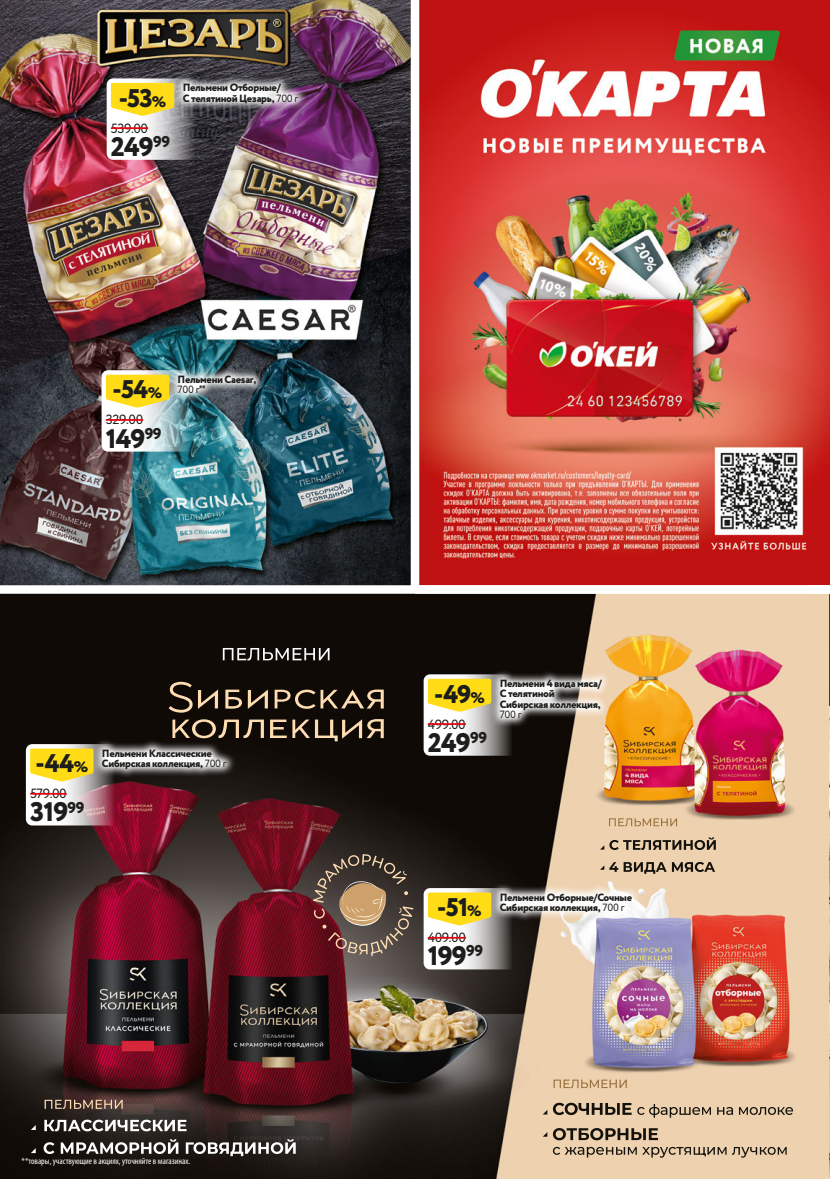
<style>
.page{position:relative;width:830px;height:1179px;background:#fff}
.page>*{position:absolute;margin:0;border:0;box-sizing:border-box;transform-origin:0 0}
.t1{font:800 26.85px "Circe";letter-spacing:-.03em;color:#1d1d1b}
.t2{font:800 25.5px "Circe";letter-spacing:-.03em;color:#1d1d1b}
.t3{font:13.35px "Circe";letter-spacing:-.03em;color:#1d1d1b}
.t4{font:800 10.5px/10.5px "Circe";letter-spacing:-.03em;color:#1d1d1b}
.t5{font:10.5px "Circe";color:#1d1d1b}
.t6{font:condensed 9px "Myriad Pro";color:#fff}
.s1{font-size:15.3px}
.s2{font-weight:400}
.s3{font-family:"PT Sans";font-weight:700;font-stretch:condensed}
</style>
<div class="page">
<img style="left:0;top:594px;width:829px;height:585px">
<svg style="left:313px;top:854px;width:100px;height:102px;background:#6b5348"></svg>
<svg style="left:248px;top:689px;width:20px;height:20px"></svg>
<svg style="left:225px;top:689px;width:17px;height:19px"></svg>
<svg style="left:169px;top:682px;width:49px;height:30px"></svg>
<svg style="left:275px;top:689px;width:109px;height:20px;background:#57493a"></svg>
<svg style="left:172px;top:719px;width:92px;height:19px;background:#5e503f"></svg>
<svg style="left:270px;top:719px;width:114px;height:22px;background:#574a3a"></svg>
<svg style="left:223px;top:648px;width:107px;height:12px"></svg>
<svg style="left:44px;top:1119px;width:143px;height:12px"></svg>
<svg style="left:44px;top:1142px;width:10px;height:12px"></svg>
<svg style="left:61px;top:1139px;width:117px;height:15px"></svg>
<svg style="left:186px;top:1139px;width:110px;height:17px"></svg>
<svg style="left:31px;top:1125px;width:5px;height:5px"></svg>
<svg style="left:31px;top:1148px;width:5px;height:5px"></svg>
<svg style="left:609px;top:818px;width:68px;height:8px"></svg>
<svg style="left:45px;top:1099px;width:78px;height:10px"></svg>
<svg style="left:624px;top:862px;width:91px;height:12px"></svg>
<svg style="left:600px;top:837px;width:116px;height:13px;background:#a49178"></svg>
<svg style="left:600px;top:862px;width:18px;height:10px"></svg>
<svg style="left:554px;top:1079px;width:73px;height:9px"></svg>
<svg style="left:553px;top:1128px;width:105px;height:12px"></svg>
<svg style="left:553px;top:1147px;width:173px;height:10px;background:#ad987e"></svg>
<svg style="left:732px;top:1147px;width:55px;height:10px"></svg>
<svg style="left:553px;top:1102px;width:158px;height:15px;background:#ac987e"></svg>
<svg style="left:717px;top:1107px;width:16px;height:8px"></svg>
<svg style="left:739px;top:1107px;width:54px;height:8px"></svg>
<svg style="left:543px;top:1109px;width:4px;height:5px"></svg>
<svg style="left:543px;top:1132px;width:4px;height:4px"></svg>
<hr style="left:829px;top:568px;width:1px;height:611px;background:#afca0b">
<hr style="left:829px;top:594px;width:1px;height:113px;background:#af0f0a">
<img style="left:0;top:0;width:411px;height:585px">
<img style="left:419px;top:0;width:411px;height:585px">
<svg style="left:107px;top:78px;width:97px;height:82px"></svg>
<hr style="left:111px;top:127px;width:37px;height:2px;background:#e30613">
<svg style="left:111px;top:83px;width:63px;height:33px;background:#fcdd30"></svg>
<svg style="left:173px;top:74px;width:135px;height:39px"></svg>
<img style="left:102px;top:370px;width:97px;height:81px;border-radius:6px">
<hr style="left:106px;top:419px;width:37px;height:2px;background:#e30613">
<svg style="left:106px;top:375px;width:63px;height:32px;background:#fcdd2c"></svg>
<img style="left:168px;top:365px;width:97px;height:38px">
<svg style="left:26px;top:744px;width:98px;height:81px"></svg>
<hr style="left:30px;top:793px;width:37px;height:1px;background:#e30613">
<svg style="left:30px;top:748px;width:63px;height:33px;background:#fbdd2f"></svg>
<svg style="left:93px;top:739px;width:143px;height:39px"></svg>
<svg style="left:424px;top:674px;width:97px;height:81px"></svg>
<hr style="left:428px;top:723px;width:38px;height:2px;background:#e30613">
<svg style="left:428px;top:679px;width:62px;height:32px;background:#fcdc2a"></svg>
<svg style="left:490px;top:669px;width:121px;height:59px"></svg>
<svg style="left:424px;top:888px;width:97px;height:81px"></svg>
<hr style="left:428px;top:937px;width:38px;height:1px;background:#e30613">
<svg style="left:428px;top:892px;width:63px;height:33px;background:#fbdd2f"></svg>
<svg style="left:490px;top:883px;width:151px;height:39px"></svg>
<div style="left:415px;top:585px;width:415px;height:9px;background:#fff"></div>
<h2 class="t2" style="left:119px;top:81px;width:49px">-53<span class="s1">%</span></h2>
<p class="t4" style="left:183px;top:83px;width:117px">Пельмени Отборные/<br>С телятиной Цезарь, <span class="s2">700 г</span></p>
<p class="t3" style="left:111px;top:119px;width:39px">539.00</p>
<h1 class="t1" style="left:111px;top:128px;width:61px">249<sup>99</sup></h1>
<h2 class="t2" style="left:113px;top:372px;width:51px">-54<span class="s1">%</span></h2>
<p class="t4" style="left:178px;top:374px;width:80px">Пельмени Caesar,<br><span class="s2">700 г</span><span class="s3">**</span></p>
<p class="t3" style="left:106px;top:411px;width:39px">329.00</p>
<h1 class="t1" style="left:106px;top:420px;width:57px">149<sup>99</sup></h1>
<h2 class="t2" style="left:35px;top:746px;width:54px">-44<span class="s1">%</span></h2>
<p class="t4" style="left:102px;top:748px;width:126px">Пельмени Классические<br>Сибирская коллекция, <span class="s2">700 г</span></p>
<p class="t3" style="left:30px;top:785px;width:38px">579.00</p>
<h1 class="t1" style="left:30px;top:794px;width:56px">319<sup>99</sup></h1>
<p class="t6" style="left:22px;top:1155px;width:170px">**товары, участвующие в акциях, уточняйте в магазинах.</p>
<h2 class="t2" style="left:434px;top:676px;width:52px">-49<span class="s1">%</span></h2>
<p class="t4" style="left:500px;top:678px;width:104px">Пельмени 4 вида мяса/<br>С телятиной<br>Сибирская коллекция,</p>
<p class="t5" style="left:500px;top:708px;width:23px">700 г</p>
<p class="t3" style="left:428px;top:715px;width:39px">499.00</p>
<h1 class="t1" style="left:428px;top:724px;width:61px">249<sup>99</sup></h1>
<h2 class="t2" style="left:437px;top:890px;width:46px">-51<span class="s1">%</span></h2>
<p class="t4" style="left:500px;top:892px;width:134px">Пельмени Отборные/Сочные<br>Сибирская коллекция, <span class="s2">700 г</span></p>
<p class="t3" style="left:428px;top:928px;width:40px">409.00</p>
<h1 class="t1" style="left:428px;top:938px;width:57px">199<sup>99</sup></h1>
</div>
